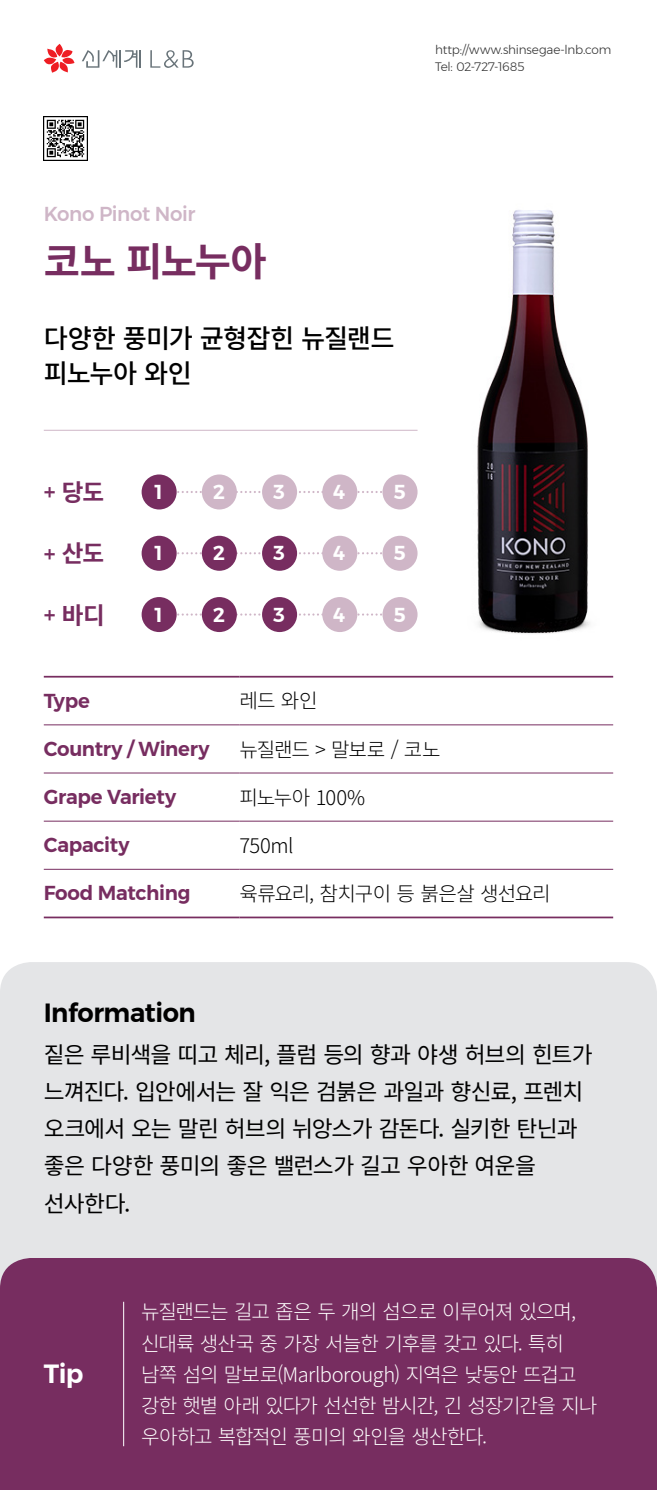
<style>
.page{position:relative;width:657px;height:1490px;background:#fff}
.page>*{position:absolute;margin:0;border:0;box-sizing:border-box;transform-origin:0 0}
.와인제목_45{font:700 39.38px "Source Han Sans K";letter-spacing:-.03em;color:#772d60}
.와인소개_30{font:500 26.25px/35px "Source Han Sans K";letter-spacing:-.035em;color:#000}
.본문영문_30{font:600 26.25px "Montserrat";letter-spacing:-.015em;color:#000}
.본문영문_30-2{font:600 26.25px "Montserrat";color:#fff}
.본문_26{font:700 23.62px "Source Han Sans K";color:#772d60}
.본문_26-2{font:22.75px/37.2px "Source Han Sans K";letter-spacing:-.04em;color:#000}
.표__팁_23{font:300 20.12px/31.1px "Source Han Sans K";letter-spacing:-.05em;color:#fff}
.표_영문{font:600 20.12px "Montserrat";letter-spacing:-.015em;color:#772d60}
.표__팁_23-2{font:300 20.12px "Source Han Sans K";letter-spacing:-.035em;color:#000}
.표_영문-2{font:600 20.12px "Montserrat";color:#fff}
.와인영문_23{font:500 20.12px "Montserrat";letter-spacing:-.02em;color:#cfb6c7}
.신세계_주소전화_14{font:300 12.25px "Montserrat";letter-spacing:-.015em;color:#333}
.s1{font-family:"Montserrat";font-weight:500}
</style>
<div class="page">
<img style="left:377px;top:210px;width:213px;height:424px">
<svg style="left:44px;top:44px;width:30px;height:29px"></svg>
<svg style="left:82px;top:50px;width:58px;height:18px"></svg>
<svg style="left:150px;top:50px;width:43px;height:18px"></svg>
<img style="left:44px;top:116px;width:43px;height:44px">
<svg style="left:176px;top:491px;width:206px;height:2px"></svg>
<div style="left:141px;top:474px;width:35px;height:35px;background:#772d60;border-radius:50%"></div>
<div style="left:202px;top:474px;width:35px;height:35px;background:#cfb6c7;border-radius:50%"></div>
<div style="left:262px;top:474px;width:35px;height:35px;background:#cfb6c7;border-radius:50%"></div>
<div style="left:322px;top:474px;width:35px;height:35px;background:#cfb6c7;border-radius:50%"></div>
<div style="left:382px;top:474px;width:35px;height:35px;background:#cfb6c7;border-radius:50%"></div>
<svg style="left:176px;top:552px;width:206px;height:2px"></svg>
<div style="left:141px;top:536px;width:35px;height:34px;background:#772d60;border-radius:50%"></div>
<div style="left:202px;top:536px;width:35px;height:34px;background:#772d60;border-radius:50%"></div>
<div style="left:262px;top:536px;width:35px;height:34px;background:#772d60;border-radius:50%"></div>
<div style="left:322px;top:536px;width:35px;height:34px;background:#cfb6c7;border-radius:50%"></div>
<div style="left:382px;top:536px;width:35px;height:34px;background:#cfb6c7;border-radius:50%"></div>
<svg style="left:176px;top:613px;width:206px;height:2px"></svg>
<div style="left:141px;top:597px;width:35px;height:35px;background:#772d60;border-radius:50%"></div>
<div style="left:202px;top:597px;width:35px;height:35px;background:#772d60;border-radius:50%"></div>
<div style="left:262px;top:597px;width:35px;height:35px;background:#772d60;border-radius:50%"></div>
<div style="left:322px;top:597px;width:35px;height:35px;background:#cfb6c7;border-radius:50%"></div>
<div style="left:382px;top:597px;width:35px;height:35px;background:#cfb6c7;border-radius:50%"></div>
<hr style="left:44px;top:430px;width:373px;height:1px;background:#cfb6c7">
<hr style="left:44px;top:724px;width:195px;height:1px;background:#772d60">
<hr style="left:239px;top:724px;width:374px;height:1px;background:#772d60">
<hr style="left:44px;top:772px;width:195px;height:1px;background:#772d60">
<hr style="left:239px;top:772px;width:374px;height:1px;background:#772d60">
<hr style="left:44px;top:820px;width:195px;height:1px;background:#772d60">
<hr style="left:239px;top:820px;width:374px;height:1px;background:#772d60">
<hr style="left:44px;top:869px;width:195px;height:1px;background:#772d60">
<hr style="left:239px;top:869px;width:374px;height:1px;background:#772d60">
<hr style="left:44px;top:676px;width:195px;height:1px;background:#772d60">
<hr style="left:239px;top:676px;width:374px;height:1px;background:#772d60">
<hr style="left:44px;top:916px;width:195px;height:2px;background:#772d60">
<hr style="left:239px;top:916px;width:374px;height:2px;background:#772d60">
<div style="left:0;top:962px;width:656px;height:295px;background:#e4e5e7;border-radius:31px"></div>
<div style="left:0;top:1257px;width:656px;height:232px;background:#772d60;border-radius:31px"></div>
<hr style="left:123px;top:1301px;width:1px;height:145px;background:#fff">
<p class="신세계_주소전화_14" style="left:435px;top:41px;width:178px">http://www.shinsegae-lnb.com</p>
<p class="신세계_주소전화_14" style="left:435px;top:57px;width:91px">Tel: 02-727-1685</p>
<p class="와인영문_23" style="left:44px;top:198px;width:153px">Kono Pinot Noir</p>
<p class="와인제목_45" style="left:44px;top:240px;width:224px">코노 피노누아</p>
<p class="와인소개_30" style="left:44px;top:321px;width:352px">다양한 풍미가 균형잡힌 뉴질랜드 피노누아 와인</p>
<p class="본문_26" style="left:44px;top:479px;width:62px"><span class="s1">+</span> 당도</p>
<p class="표_영문-2" style="left:155px;top:476px;width:9px">1</p>
<p class="표_영문-2" style="left:213px;top:476px;width:13px">2</p>
<p class="표_영문-2" style="left:273px;top:476px;width:13px">3</p>
<p class="표_영문-2" style="left:333px;top:476px;width:13px">4</p>
<p class="표_영문-2" style="left:393px;top:476px;width:14px">5</p>
<p class="본문_26" style="left:44px;top:540px;width:62px"><span class="s1">+</span> 산도</p>
<p class="표_영문-2" style="left:155px;top:537px;width:9px">1</p>
<p class="표_영문-2" style="left:213px;top:537px;width:13px">2</p>
<p class="표_영문-2" style="left:273px;top:537px;width:13px">3</p>
<p class="표_영문-2" style="left:333px;top:537px;width:13px">4</p>
<p class="표_영문-2" style="left:393px;top:537px;width:14px">5</p>
<p class="본문_26" style="left:44px;top:601px;width:62px"><span class="s1">+</span> 바디</p>
<p class="표_영문-2" style="left:155px;top:598px;width:9px">1</p>
<p class="표_영문-2" style="left:213px;top:598px;width:13px">2</p>
<p class="표_영문-2" style="left:273px;top:598px;width:13px">3</p>
<p class="표_영문-2" style="left:333px;top:598px;width:13px">4</p>
<p class="표_영문-2" style="left:393px;top:598px;width:14px">5</p>
<p class="표_영문" style="left:44px;top:684px;width:48px">Type</p>
<p class="표__팁_23-2" style="left:239px;top:689px;width:80px">레드 와인</p>
<p class="표_영문" style="left:44px;top:733px;width:167px">Country / Winery</p>
<p class="표__팁_23-2" style="left:239px;top:737px;width:203px">뉴질랜드 &gt; 말보로 / 코노</p>
<p class="표_영문" style="left:44px;top:781px;width:134px">Grape Variety</p>
<p class="표__팁_23-2" style="left:239px;top:786px;width:127px">피노누아 100%</p>
<p class="표_영문" style="left:44px;top:829px;width:87px">Capacity</p>
<p class="표__팁_23-2" style="left:239px;top:834px;width:56px">750ml</p>
<p class="표_영문" style="left:44px;top:877px;width:148px">Food Matching</p>
<p class="표__팁_23-2" style="left:239px;top:882px;width:312px">육류요리, 참치구이 등 붉은살 생선요리</p>
<p class="본문영문_30" style="left:44px;top:991px;width:153px">Information</p>
<p class="본문_26-2" style="left:44px;top:1036px;width:550px">짙은 루비색을 띠고 체리, 플럼 등의 향과 야생 허브의 힌트가 느껴진다. 입안에서는 잘 익은 검붉은 과일과 향신료, 프렌치 오크에서 오는 말린 허브의 뉘앙스가 감돈다. 실키한 탄닌과 좋은 다양한 풍미의 좋은 밸런스가 길고 우아한 여운을 선사한다.</p>
<p class="본문영문_30-2" style="left:44px;top:1352px;width:41px">Tip</p>
<p class="표__팁_23" style="left:141px;top:1296px;width:457px">뉴질랜드는 길고 좁은 두 개의 섬으로 이루어져 있으며, 신대륙 생산국 중 가장 서늘한 기후를 갖고 있다. 특히 남쪽 섬의 말보로(Marlborough) 지역은 낮동안 뜨겁고 강한 햇볕 아래 있다가 선선한 밤시간, 긴 성장기간을 지나 우아하고 복합적인 풍미의 와인을 생산한다.</p>
</div>
